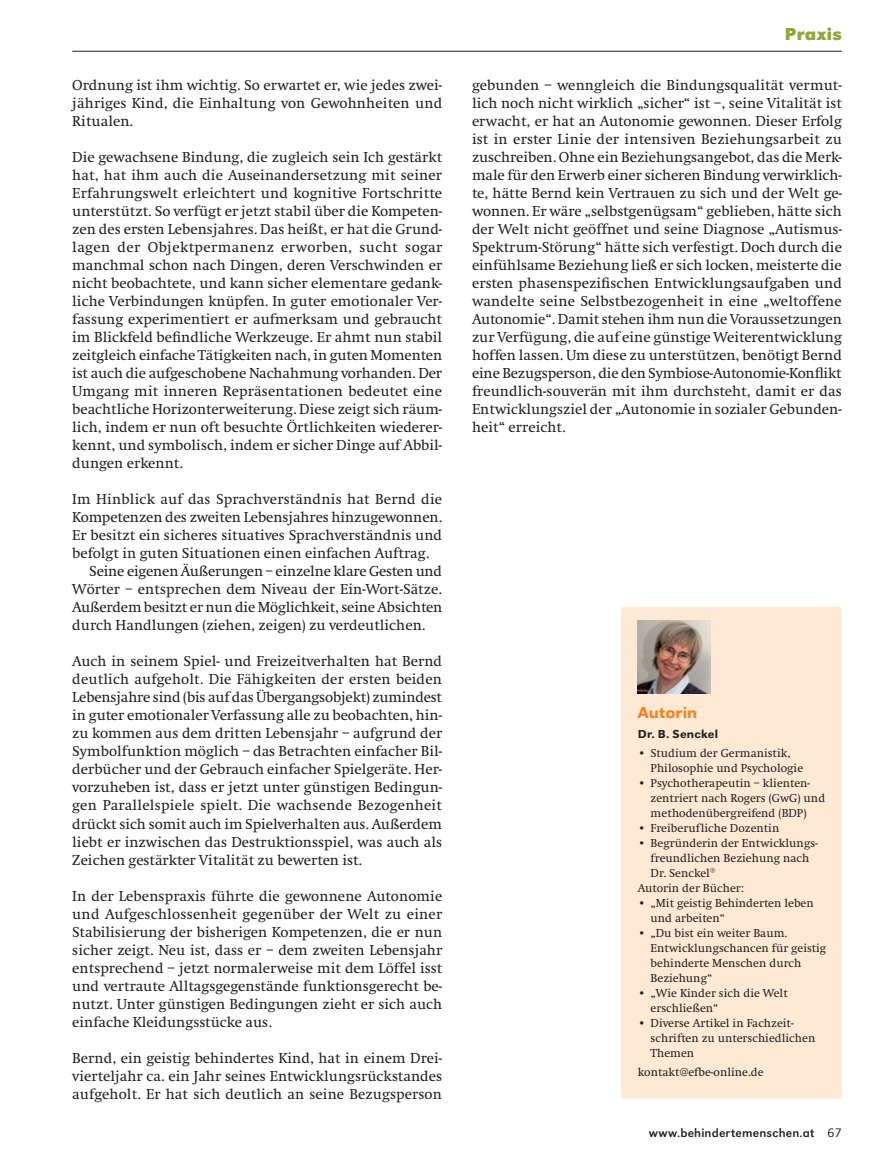
<style>
.page{position:relative;width:893px;height:1170px;background:#fff}
.page>*{position:absolute;margin:0;border:0;box-sizing:border-box;transform-origin:0 0}
.t1{font:700 18px "URW Grotesk T";letter-spacing:.015em;color:#90a83d}
.t2{font:500 expanded 16.5px "URW Grotesk T";color:#f58220}
.t3{font:15px/18px "Swift";color:#231f20;text-align:justify}
.t4{font:12.75px "URW Grotesk T";letter-spacing:.01em;color:#231f20}
.t5{font:12px/15px "Swift";color:#231f20}
.t6{font:500 expanded 12px "URW Grotesk T";letter-spacing:.015em;color:#231f20}
.s1{font-family:"URW Grotesk T Ligh Extr Wide"}
</style>
<div class="page">
<hr style="left:72px;top:51px;width:770px;height:1px;background:#231f20">
<div style="left:621px;top:606px;width:221px;height:492px;background:#fee9d5;border-radius:4px"></div>
<img style="left:638px;top:620px;width:72px;height:73px">
<p class="t3" style="left:72px;top:76px;width:371px">Ordnung ist ihm wichtig. So erwartet er, wie jedes zwei&shy;jähriges Kind, die Einhaltung von Gewohnheiten und Ritualen.</p>
<p class="t3" style="left:72px;top:148px;width:372px">Die gewachsene Bindung, die zugleich sein Ich gestärkt hat, hat ihm auch die Auseinandersetzung mit seiner Erfahrungswelt erleichtert und kognitive Fortschritte unterstützt. So verfügt er jetzt stabil über die Kompeten&shy;zen des ersten Lebensjahres. Das heißt, er hat die Grund&shy;lagen der Objektpermanenz erworben, sucht sogar manchmal schon nach Dingen, deren Verschwinden er nicht beobachtete, und kann sicher elementare gedank&shy;liche Verbindungen knüpfen. In guter emotionaler Ver&shy;fassung experimentiert er aufmerksam und gebraucht im Blickfeld befindliche Werkzeuge. Er ahmt nun stabil zeitgleich einfache Tätigkeiten nach, in guten Momenten ist auch die aufgeschobene Nachahmung vorhanden. Der Umgang mit inneren Repräsentationen bedeutet eine beachtliche Horizonterweiterung. Diese zeigt sich räum&shy;lich, indem er nun oft besuchte Örtlichkeiten wiederer&shy;kennt, und symbolisch, indem er sicher Dinge auf Abbil&shy;dungen erkennt.</p>
<p class="t3" style="left:72px;top:490px;width:371px">Im Hinblick auf das Sprachverständnis hat Bernd die</p>
<p class="t3" style="left:72px;top:508px;width:371px">Kompetenzen des zweiten Lebensjahres hinzugewonnen.</p>
<p class="t3" style="left:72px;top:526px;width:371px">Er besitzt ein sicheres situatives Sprachverständnis und</p>
<p class="t3" style="left:72px;top:544px;width:358px">befolgt in guten Situationen einen einfachen Auftrag.</p>
<p class="t3" style="left:89px;top:562px;width:354px">Seine eigenen Äußerungen – einzelne klare Gesten und</p>
<p class="t3" style="left:72px;top:580px;width:371px">Wörter – entsprechen dem Niveau der Ein-Wort-Sätze.</p>
<p class="t3" style="left:72px;top:598px;width:372px">Außerdem besitzt er nun die Möglichkeit, seine Absichten</p>
<p class="t3" style="left:72px;top:616px;width:355px">durch Handlungen (ziehen, zeigen) zu verdeutlichen.</p>
<p class="t3" style="left:72px;top:652px;width:371px">Auch in seinem Spiel- und Freizeitverhalten hat Bernd deutlich aufgeholt. Die Fähigkeiten der ersten beiden Lebensjahre sind (bis auf das Übergangsobjekt) zumindest in guter emotionaler Verfassung alle zu beobachten, hin&shy;zu kommen aus dem dritten Lebensjahr – aufgrund der Symbolfunktion möglich – das Betrachten einfacher Bil&shy;derbücher und der Gebrauch einfacher Spielgeräte. Her&shy;vorzuheben ist, dass er jetzt unter günstigen Bedingun&shy;gen Parallelspiele spielt. Die wachsende Bezogenheit drückt sich somit auch im Spielverhalten aus. Außerdem liebt er inzwischen das Destruktionsspiel, was auch als Zeichen gestärkter Vitalität zu bewerten ist.</p>
<p class="t3" style="left:72px;top:886px;width:372px">In der Lebenspraxis führte die gewonnene Autonomie und Aufgeschlossenheit gegenüber der Welt zu einer Stabilisierung der bisherigen Kompetenzen, die er nun sicher zeigt. Neu ist, dass er – dem zweiten Lebensjahr entsprechend – jetzt normalerweise mit dem Löffel isst und vertraute Alltagsgegenstände funktionsgerecht be&shy;nutzt. Unter günstigen Bedingungen zieht er sich auch einfache Kleidungsstücke aus.</p>
<p class="t3" style="left:72px;top:1048px;width:371px">Bernd, ein geistig behindertes Kind, hat in einem Drei&shy;vierteljahr ca. ein Jahr seines Entwicklungsrückstandes aufgeholt. Er hat sich deutlich an seine Bezugsperson</p>
<p class="t1" style="left:785px;top:24px;width:58px">Praxis</p>
<p class="t3" style="left:472px;top:76px;width:372px">gebunden – wenngleich die Bindungsqualität vermut&shy;lich noch nicht wirklich „sicher“ ist –, seine Vitalität ist erwacht, er hat an Autonomie gewonnen. Dieser Erfolg ist in erster Linie der intensiven Beziehungsarbeit zu zuschreiben. Ohne ein Beziehungsangebot, das die Merk&shy;male für den Erwerb einer sicheren Bindung verwirklich&shy;te, hätte Bernd kein Vertrauen zu sich und der Welt ge&shy;wonnen. Er wäre „selbstgenügsam“ geblieben, hätte sich der Welt nicht geöffnet und seine Diagnose „Autismus-Spektrum-Störung“ hätte sich verfestigt. Doch durch die einfühlsame Beziehung ließ er sich locken, meisterte die ersten phasenspezifischen Entwicklungsaufgaben und wandelte seine Selbstbezogenheit in eine „weltoffene Autonomie“. Damit stehen ihm nun die Voraussetzungen zur Verfügung, die auf eine günstige Weiterentwicklung hoffen lassen. Um diese zu unterstützen, benötigt Bernd eine Bezugsperson, die den Symbiose-Autonomie-Konflikt freundlich-souverän mit ihm durchsteht, damit er das Entwicklungsziel der „Autonomie in sozialer Gebunden&shy;heit“ erreicht.</p>
<p class="t2" style="left:638px;top:703px;width:61px">Autorin</p>
<p class="t6" style="left:638px;top:726px;width:82px">Dr. B. Senckel</p>
<p class="t5" style="left:651px;top:745px;width:154px;text-indent:-13px">• Studium der Germanistik,<br>Philosophie und Psychologie</p>
<p class="t5" style="left:651px;top:775px;width:176px;text-indent:-13px">• Psychotherapeutin – klienten&shy;zentriert nach Rogers (GwG) und methodenübergreifend (BDP)</p>
<p class="t5" style="left:638px;top:820px;width:143px">• Freiberufliche Dozentin</p>
<p class="t5" style="left:638px;top:835px;width:181px">• Begründerin der Entwicklungs-</p>
<p class="t5" style="left:651px;top:850px;width:160px">freundlichen Beziehung nach</p>
<p class="t5" style="left:651px;top:865px;width:67px">Dr. Senckel®</p>
<p class="t5" style="left:638px;top:880px;width:107px">Autorin der Bücher:</p>
<p class="t5" style="left:651px;top:895px;width:165px;text-indent:-13px">• „Mit geistig Behinderten leben und arbeiten“</p>
<p class="t5" style="left:651px;top:925px;width:177px;text-indent:-13px">• „Du bist ein weiter Baum.<br>Entwicklungschancen für geistig behinderte Menschen durch<br>Beziehung“</p>
<p class="t5" style="left:651px;top:985px;width:139px;text-indent:-13px">• „Wie Kinder sich die Welt erschließen“</p>
<p class="t5" style="left:651px;top:1015px;width:166px;text-indent:-13px">• Diverse Artikel in Fachzeit&shy;schriften zu unterschiedlichen<br>Themen</p>
<p class="t5" style="left:638px;top:1065px;width:127px">kontakt@efbe-online.de</p>
<p class="t4" style="left:649px;top:1125px;width:195px">www.behindertemenschen.at <span class="s1">67</span></p>
</div>
